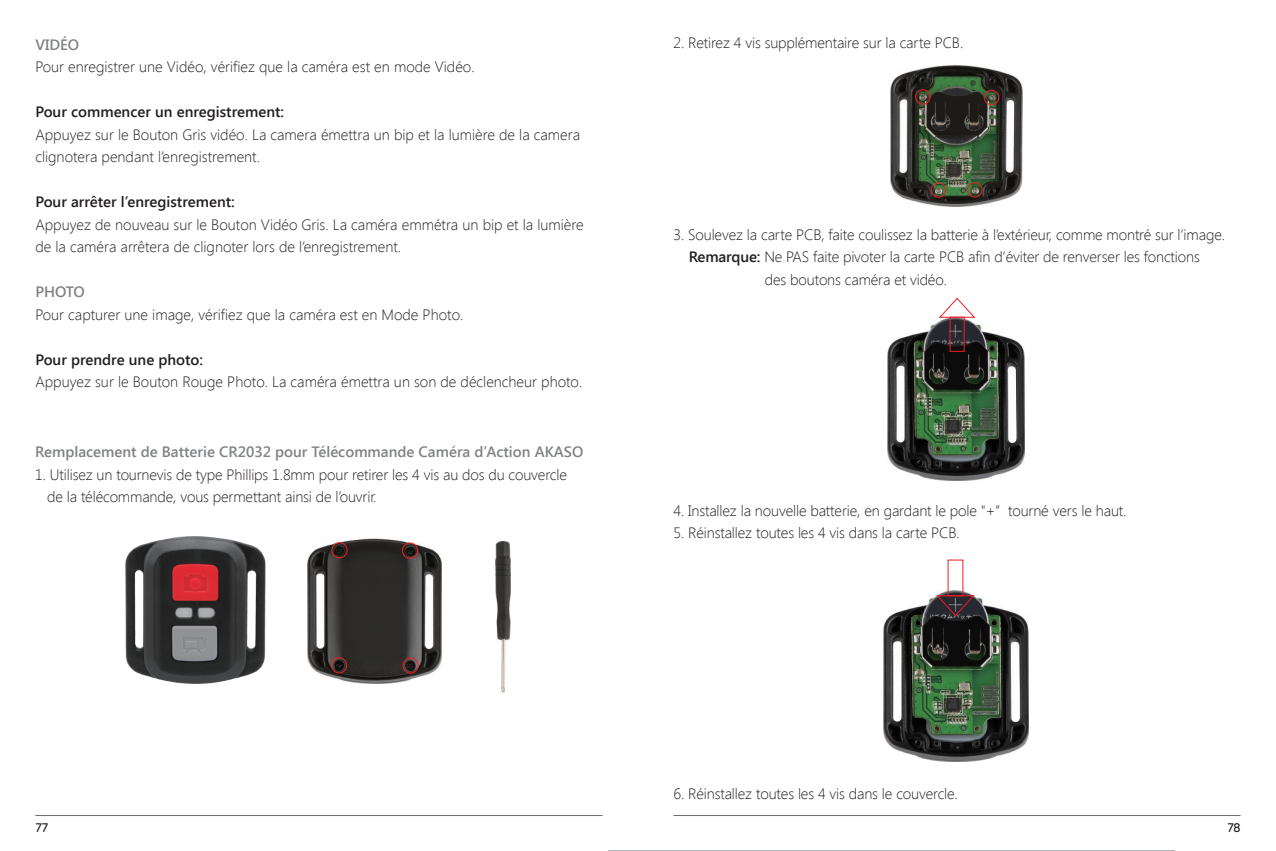
<style>
.page{position:relative;width:1276px;height:851px;background:#fff}
.page>*{position:absolute;margin:0;border:0;box-sizing:border-box;transform-origin:0 0}
.t1{font:300 15px/22.5px "Segoe UI";letter-spacing:-.01em;color:#231f20}
.t2{font:600 15px "Segoe UI";color:#231f20}
.t3{font:600 15px "Segoe UI";color:#808285}
.t4{font:12.5px "Replica";color:#231f20}
.s1{font-weight:600}
</style>
<div class="page">
<hr style="left:35px;top:815px;width:567px;height:1px;background:#6c6d70">
<hr style="left:673px;top:815px;width:567px;height:1px;background:#6c6d70">
<hr style="left:608px;top:850px;width:567px;height:1px;background:#6c6d70">
<img style="left:125px;top:536px;width:141px;height:147px">
<img style="left:496px;top:542px;width:14px;height:150px">
<img style="left:308px;top:538px;width:133px;height:145px">
<div style="left:331px;top:542px;width:16px;height:16px;border:1px solid #ee1d23;border-radius:50%"></div>
<div style="left:402px;top:542px;width:16px;height:16px;border:1px solid #ee1d23;border-radius:50%"></div>
<div style="left:331px;top:657px;width:16px;height:16px;border:1px solid #ee1d23;border-radius:50%"></div>
<div style="left:403px;top:657px;width:15px;height:16px;border:1px solid #ee1d23;border-radius:50%"></div>
<img style="left:890px;top:65px;width:132px;height:141px">
<div style="left:915px;top:89px;width:15px;height:15px;border:1px solid #ee1d23;border-radius:50%"></div>
<div style="left:984px;top:90px;width:15px;height:15px;border:1px solid #ee1d23;border-radius:50%"></div>
<div style="left:931px;top:182px;width:15px;height:15px;border:1px solid #ee1d23;border-radius:50%"></div>
<div style="left:967px;top:182px;width:15px;height:15px;border:1px solid #ee1d23;border-radius:50%"></div>
<img style="left:887px;top:317px;width:138px;height:163px">
<svg style="left:938px;top:297px;width:37px;height:21px"></svg>
<img style="left:884px;top:590px;width:144px;height:171px">
<svg style="left:936px;top:594px;width:39px;height:22px"></svg>
<p class="t3" style="left:35px;top:34px;width:45px">VIDÉO</p>
<p class="t1" style="left:35px;top:55px;width:441px">Pour enregistrer une Vidéo, vérifiez que la caméra est en mode Vidéo.</p>
<p class="t2" style="left:35px;top:101px;width:250px">Pour commencer un enregistrement:</p>
<p class="t1" style="left:35px;top:122px;width:546px">Appuyez sur le Bouton Gris vidéo. La camera émettra un bip et la lumière de la camera clignotera pendant l’enregistrement.</p>
<p class="t2" style="left:35px;top:191px;width:201px">Pour arrêter l’enregistrement:</p>
<p class="t1" style="left:35px;top:212px;width:550px">Appuyez de nouveau sur le Bouton Vidéo Gris. La caméra emmétra un bip et la lumière de la caméra arrêtera de clignoter lors de l’enregistrement.</p>
<p class="t3" style="left:35px;top:281px;width:51px">PHOTO</p>
<p class="t1" style="left:35px;top:302px;width:429px">Pour capturer une image, vérifiez que la caméra est en Mode Photo.</p>
<p class="t2" style="left:35px;top:349px;width:169px">Pour prendre une photo:</p>
<p class="t1" style="left:35px;top:370px;width:548px">Appuyez sur le Bouton Rouge Photo. La caméra émettra un son de déclencheur photo.</p>
<p class="t3" style="left:35px;top:441px;width:550px">Remplacement de Batterie CR2032 pour Télécommande Caméra d’Action AKASO</p>
<p class="t1" style="left:47px;top:463px;width:521px;text-indent:-12px">1. Utilisez un tournevis de type Phillips 1.8mm pour retirer les 4 vis au dos du couvercle de la télécommande, vous permettant ainsi de l’ouvrir.</p>
<p class="t1" style="left:673px;top:30px;width:291px">2. Retirez 4 vis supplémentaire sur la carte PCB.</p>
<p class="t1" style="left:673px;top:223px;width:553px">3. Soulevez la carte PCB, faite coulissez la batterie à l’extérieur, comme montré sur l’image.</p>
<p class="t1" style="left:689px;top:245px;width:512px"><span class="s1">Remarque:</span> Ne PAS faite pivoter la carte PCB afin d’éviter de renverser les fonctions</p>
<p class="t1" style="left:765px;top:268px;width:184px">des boutons caméra et vidéo.</p>
<p class="t1" style="left:673px;top:498px;width:454px">4. Installez la nouvelle batterie, en gardant le pole "+” tourné vers le haut.</p>
<p class="t1" style="left:673px;top:521px;width:288px">5. Réinstallez toutes les 4 vis dans la carte PCB.</p>
<p class="t1" style="left:673px;top:782px;width:286px">6. Réinstallez toutes les 4 vis dans le couvercle.</p>
<p class="t4" style="left:35px;top:820px;width:14px">77</p>
<p class="t4" style="left:1227px;top:820px;width:15px">78</p>
</div>
